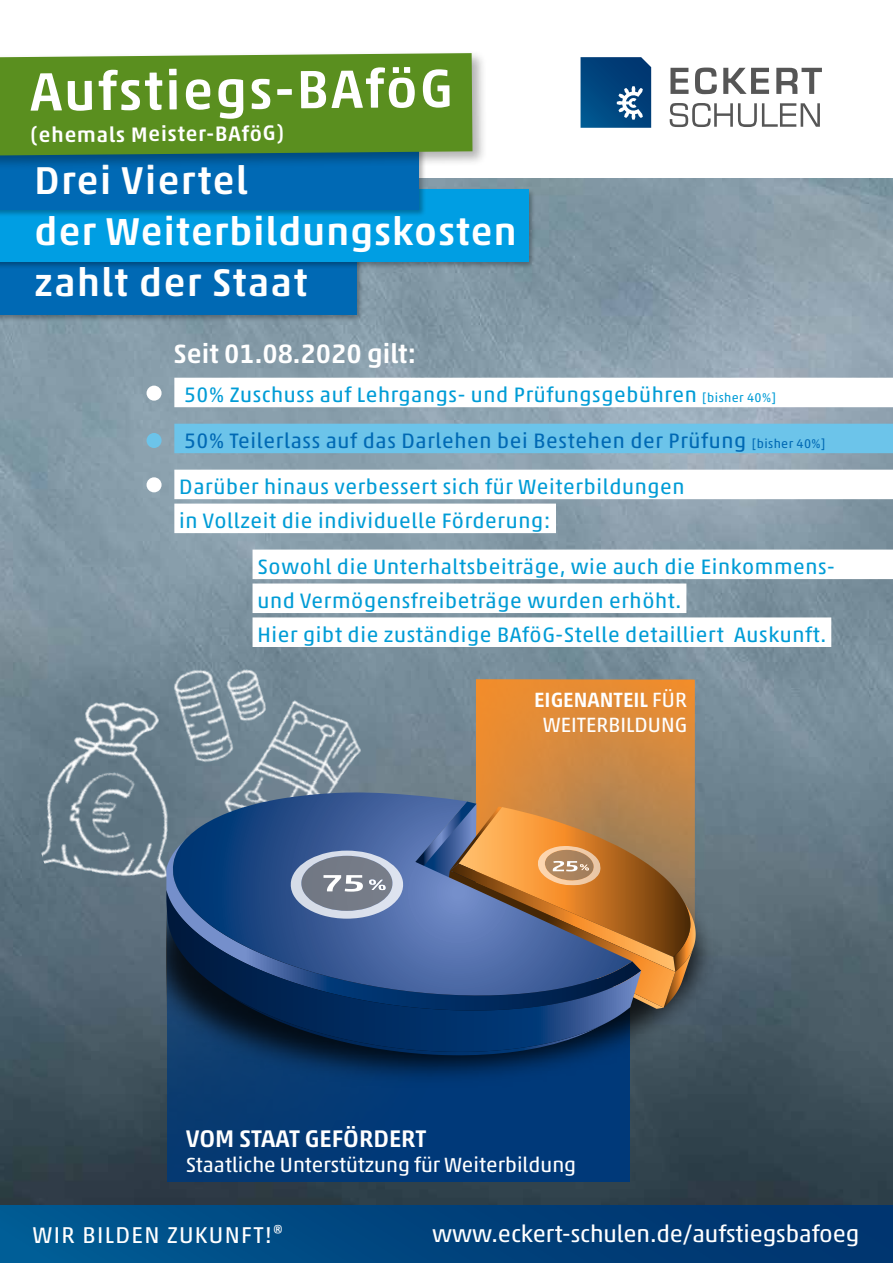
<style>
.page{position:relative;width:893px;height:1263px;background:#fff}
.page>*{position:absolute;margin:0;border:0;box-sizing:border-box;transform-origin:0 0}
.t1{font:500 54.75px "Akko Pro";letter-spacing:.03em;color:#fff}
.t2{font:500 39.45px/51px "Akko Pro";letter-spacing:.03em;color:#fff}
.t3{font:500 27px "Akko Pro";color:#fff}
.t4{font:500 24.45px "Akko Pro";color:#fff}
.t5{font:23.85px "Akko Pro";letter-spacing:-.005em;color:#fff}
.t6{font:23.25px "Akko Pro";letter-spacing:.06em;color:#fff}
.t7{font:21.15px/45.9px "Akko Pro";letter-spacing:.03em;color:#009cd6}
.t8{font:500 21.15px "Akko Pro";letter-spacing:.03em;color:#fff}
.t9{font:21px/25.2px "Akko Pro";color:#fff;text-align:center}
.s1{font-size:12.75px}
.s2{color:#0069b4}
.s3{font-size:12.75px;color:#0069b4}
.s4{font-weight:500}
</style>
<div class="page">
<img style="left:0;top:179px;width:893px;height:1026px">
<div style="left:0;top:240px;width:364px;height:82px;background:#000;opacity:.3"></div>
<div style="left:0;top:242px;width:356px;height:72px;background:#0069b4"></div>
<div style="left:0;top:188px;width:536px;height:82px;background:#000;opacity:.3"></div>
<div style="left:0;top:190px;width:528px;height:72px;background:#009ee3"></div>
<div style="left:0;top:135px;width:426px;height:82px;background:#000;opacity:.3"></div>
<div style="left:0;top:137px;width:418px;height:72px;background:#0069b4"></div>
<div style="left:0;top:50px;width:487px;height:121px;background:#000;opacity:.3"></div>
<div style="left:0;top:53px;width:472px;height:102px;background:#5a8f1f"></div>
<img style="left:0;top:558px;width:409px;height:436px">
<div style="left:168px;top:940px;width:462px;height:241px;background:#003979"></div>
<img style="left:166px;top:783px;width:552px;height:344px">
<svg style="left:476px;top:679px;width:219px;height:122px;background:#da8a3b"></svg>
<svg style="left:172px;top:792px;width:460px;height:9px;background:#827b79"></svg>
<svg style="left:166px;top:801px;width:530px;height:254px;background:#535b70"></svg>
<div style="left:147px;top:433px;width:15px;height:15px;background:#6cc4ea;border-radius:50%"></div>
<div style="left:147px;top:477px;width:15px;height:15px;background:#fff;border-radius:50%"></div>
<div style="left:174px;top:378px;width:719px;height:29px;background:#fff"></div>
<div style="left:174px;top:424px;width:719px;height:29px;background:#6cc4ea"></div>
<div style="left:174px;top:470px;width:719px;height:29px;background:#fff"></div>
<div style="left:174px;top:504px;width:382px;height:29px;background:#fff"></div>
<div style="left:253px;top:550px;width:640px;height:29px;background:#fff"></div>
<div style="left:253px;top:583px;width:433px;height:30px;background:#fff"></div>
<div style="left:253px;top:617px;width:578px;height:30px;background:#fff"></div>
<div style="left:147px;top:386px;width:15px;height:15px;background:#fff;border-radius:50%"></div>
<div style="left:0;top:1205px;width:893px;height:58px;background:linear-gradient(to right,#005992,#00306a)"></div>
<svg style="left:581px;top:57px;width:70px;height:71px;background:#165488"></svg>
<svg style="left:670px;top:103px;width:150px;height:24px"></svg>
<svg style="left:670px;top:68px;width:152px;height:26px"></svg>
<h1 class="t1" style="left:30px;top:57px;width:425px">Aufstiegs-BAföG</h1>
<p class="t8" style="left:30px;top:121px;width:255px">(ehemals Meister-BAföG)</p>
<h2 class="t2" style="left:35px;top:155px;width:483px">Drei Viertel<br>der Weiterbildungskosten zahlt der Staat</h2>
<p class="t3" style="left:173px;top:337px;width:244px">Seit 01.08.2020 gilt:</p>
<p class="t7" style="left:179px;top:372px;width:648px">50% Zuschuss auf Lehrgangs- und Prüfungsgebühren <span class="s1">[bisher 40%]<br></span><span class="s2">50% Teilerlass auf das Darlehen bei Bestehen der Prüfung</span> <span class="s3">[bisher 40%]<br></span>Darüber hinaus verbessert sich für Weiterbildungen</p>
<p class="t7" style="left:257px;top:498px;width:579px;text-indent:-78px">in Vollzeit die individuelle Förderung:<br>Sowohl die Unterhaltsbeiträge, wie auch die Einkommens-</p>
<p class="t7" style="left:257px;top:584px;width:570px;line-height:33.9px">und Vermögensfreibeträge wurden erhöht.<br>Hier gibt die zuständige BAföG-Stelle detailliert Auskunft.</p>
<p class="t9" style="left:534px;top:687px;width:154px"><span class="s4">EIGENANTEIL</span> FÜR<br>WEITERBILDUNG</p>
<p class="t4" style="left:186px;top:1123px;width:242px">VOM STAAT GEFÖRDERT</p>
<p class="t9" style="left:186px;top:1151px;width:392px">Staatliche Unterstützung für Weiterbildung</p>
<p class="t6" style="left:32px;top:1221px;width:252px">WIR BILDEN ZUKUNFT!®</p>
<p class="t5" style="left:432px;top:1219px;width:429px">www.eckert-schulen.de/aufstiegsbafoeg</p>
</div>
